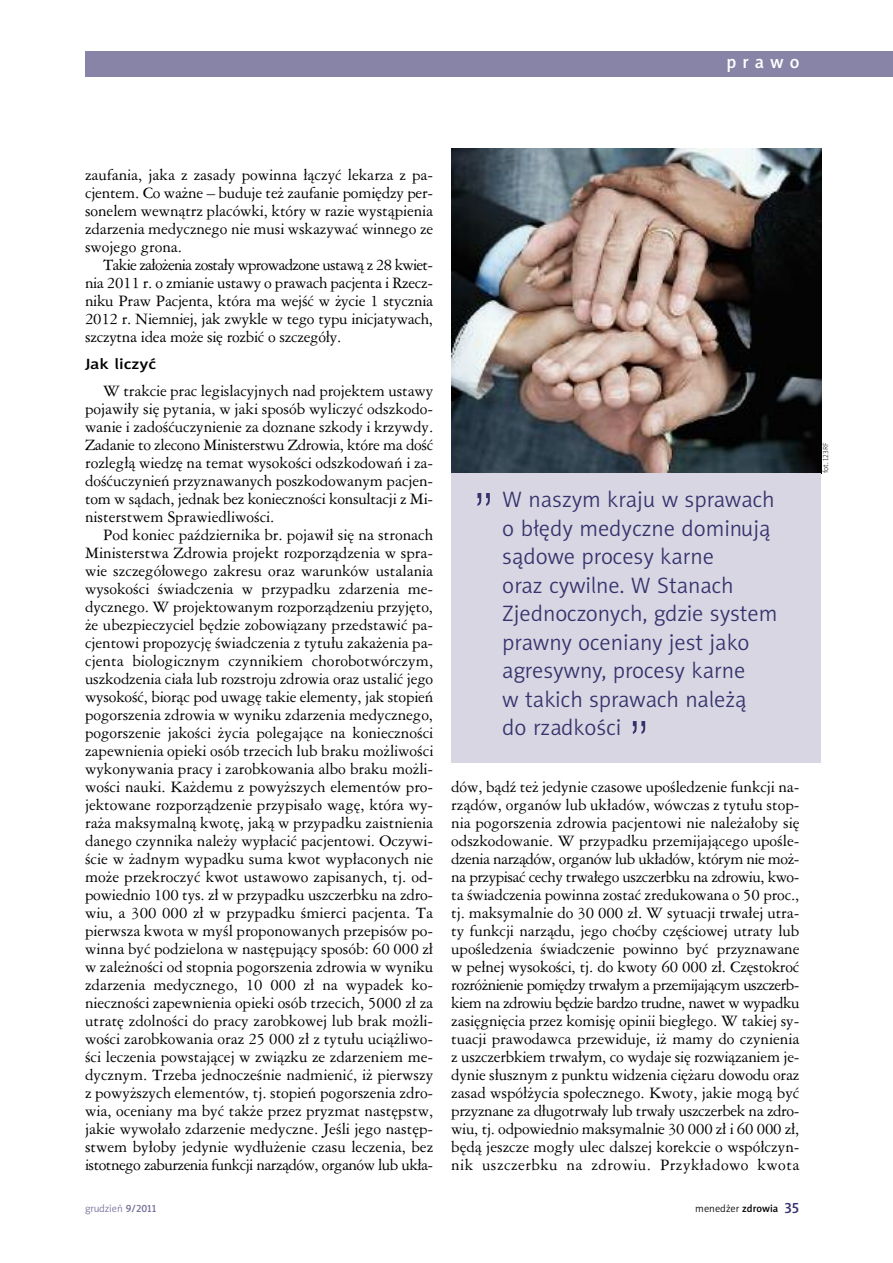
<style>
.page{position:relative;width:893px;height:1263px;background:#fff}
.page>*{position:absolute;margin:0;border:0;box-sizing:border-box;transform-origin:0 0}
.t1{font:52.5px "Swis 721 Lt PL";color:#36326d}
.t2{font:22.5px/28.5px "Naomi Sans EFNPS Light";color:#36326d}
.t3{font:18px "Naomi Sans EFNPS Medium";letter-spacing:.335em;color:#fff}
.t4{font:15px/18px "Ameri Garmnd PL";letter-spacing:-.01em;color:#000;text-align:justify}
.t5{font:15px "Naomi Sans EFNPS Medium";color:#000;scale:1.2 1}
.t6{font:10.5px "Naomi Sans EFNPS Light";color:#000}
.t7{font:10.5px "Naomi Sans EFNPS Light";color:#727099}
.t8{font:7.5px "Naomi Sans EFNPS Thin";color:#000}
.s1{font-family:"Naomi Sans EFNPS Medium"}
.s2{font-family:"Naomi Sans EFNPS Medium";font-size:15px;color:#36326d}
</style>
<div class="page">
<div style="left:85px;top:51px;width:808px;height:26px;background:#8784a8"></div>
<img style="left:451px;top:149px;width:370px;height:324px">
<div style="left:451px;top:473px;width:370px;height:290px;background:#d7d6e2"></div>
<p class="t3" style="left:727px;top:55px;width:74px">prawo</p>
<p class="t4" style="left:85px;top:166px;width:350px">zaufania, jaka z zasady powinna łączyć lekarza z pa&shy;cjentem. Co ważne – buduje też zaufanie pomiędzy per&shy;sonelem wewnątrz placówki, który w razie wystąpienia zdarzenia medycznego nie musi wskazywać winnego ze swojego grona.</p>
<p class="t4" style="left:85px;top:256px;width:350px;text-indent:18px">Takie założenia zostały wprowadzone ustawą z 28 kwiet&shy;nia 2011 r. o zmianie ustawy o prawach pacjenta i Rzecz&shy;niku Praw Pacjenta, która ma wejść w życie 1 stycznia 2012 r. Niemniej, jak zwykle w tego typu inicjatywach, szczytna idea może się rozbić o szczegóły.</p>
<p class="t5" style="left:85px;top:358px;width:61px">Jak liczyć</p>
<p class="t4" style="left:85px;top:382px;width:350px;text-indent:18px">W trakcie prac legislacyjnych nad projektem ustawy pojawiły się pytania, w jaki sposób wyliczyć odszkodo&shy;wanie i zadośćuczynienie za doznane szkody i krzywdy.<br>Zadanie to zlecono Ministerstwu Zdrowia, które ma dość rozległą wiedzę na temat wysokości odszkodowań i za&shy;dośćuczynień przyznawanych poszkodowanym pacjen&shy;tom w sądach, jednak bez konieczności konsultacji z Mi&shy;nisterstwem Sprawiedliwości.</p>
<p class="t4" style="left:85px;top:526px;width:350px;text-indent:18px">Pod koniec października br. pojawił się na stronach Ministerstwa Zdrowia projekt rozporządzenia w spra&shy;wie szczegółowego zakresu oraz warunków ustalania wysokości świadczenia w przypadku zdarzenia me&shy;dycznego. W projektowanym rozporządzeniu przyjęto, że ubezpieczyciel będzie zobowiązany przedstawić pa&shy;cjentowi propozycję świadczenia z tytułu zakażenia pa&shy;cjenta biologicznym czynnikiem chorobotwórczym, uszkodzenia ciała lub rozstroju zdrowia oraz ustalić jego wysokość, biorąc pod uwagę takie elementy, jak stopień pogorszenia zdrowia w wyniku zdarzenia medycznego, pogorszenie jakości życia polegające na konieczności zapewnienia opieki osób trzecich lub braku możliwości wykonywania pracy i zarobkowania albo braku możli&shy;wości nauki. Każdemu z powyższych elementów pro&shy;jektowane rozporządzenie przypisało wagę, która wy&shy;raża maksymalną kwotę, jaką w przypadku zaistnienia danego czynnika należy wypłacić pacjentowi. Oczywi&shy;ście w żadnym wypadku suma kwot wypłaconych nie może przekroczyć kwot ustawowo zapisanych, tj. od&shy;powiednio 100 tys. zł w przypadku uszczerbku na zdro&shy;wiu, a 300 000 zł w przypadku śmierci pacjenta. Ta pierwsza kwota w myśl proponowanych przepisów po&shy;winna być podzielona w następujący sposób: 60 000 zł w zależności od stopnia pogorszenia zdrowia w wyniku zdarzenia medycznego, 10 000 zł na wypadek ko&shy;nieczności zapewnienia opieki osób trzecich, 5000 zł za utratę zdolności do pracy zarobkowej lub brak możli&shy;wości zarobkowania oraz 25 000 zł z tytułu uciążliwo&shy;ści leczenia powstającej w związku ze zdarzeniem me&shy;dycznym. Trzeba jednocześnie nadmienić, iż pierwszy z powyższych elementów, tj. stopień pogorszenia zdro&shy;wia, oceniany ma być także przez pryzmat następstw, jakie wywołało zdarzenie medyczne. Jeśli jego następ&shy;stwem byłoby jedynie wydłużenie czasu leczenia, bez istotnego zaburzenia funkcji narządów, organów lub ukła-</p>
<h1 class="t1" style="left:472px;top:485px;width:24px">”</h1>
<h2 class="t2" style="left:502px;top:487px;width:277px">W naszym kraju w sprawach o błędy medyczne dominują sądowe procesy karne<br>oraz cywilne. W Stanach<br>Zjednoczonych, gdzie system prawny oceniany jest jako agresywny, procesy karne<br>w takich sprawach należą<br>do rzadkości</h2>
<h1 class="t1" style="left:628px;top:713px;width:24px">”</h1>
<p class="t4" style="left:451px;top:778px;width:350px">dów, bądź też jedynie czasowe upośledzenie funkcji na&shy;rządów, organów lub układów, wówczas z tytułu stop&shy;nia pogorszenia zdrowia pacjentowi nie należałoby się odszkodowanie. W przypadku przemijającego upośle&shy;dzenia narządów, organów lub układów, którym nie moż&shy;na przypisać cechy trwałego uszczerbku na zdrowiu, kwo&shy;ta świadczenia powinna zostać zredukowana o 50 proc., tj. maksymalnie do 30 000 zł. W sytuacji trwałej utra&shy;ty funkcji narządu, jego choćby częściowej utraty lub upośledzenia świadczenie powinno być przyznawane w pełnej wysokości, tj. do kwoty 60 000 zł. Częstokroć rozróżnienie pomiędzy trwałym a przemijającym uszczerb&shy;kiem na zdrowiu będzie bardzo trudne, nawet w wypadku zasięgnięcia przez komisję opinii biegłego. W takiej sy&shy;tuacji prawodawca przewiduje, iż mamy do czynienia z uszczerbkiem trwałym, co wydaje się rozwiązaniem je&shy;dynie słusznym z punktu widzenia ciężaru dowodu oraz zasad współżycia społecznego. Kwoty, jakie mogą być przyznane za długotrwały lub trwały uszczerbek na zdro&shy;wiu, tj. odpowiednio maksymalnie 30 000 zł i 60 000 zł, będą jeszcze mogły ulec dalszej korekcie o współczyn&shy;nik uszczerbku na zdrowiu. Przykładowo kwota</p>
<p class="t7" style="left:85px;top:1204px;width:73px">grudzień <span class="s1">9/2011</span></p>
<p class="t6" style="left:695px;top:1204px;width:106px">menedżer <span class="s1">zdrowia</span> <span class="s2">35</span></p>
<p class="t8" style="left:823px;top:473px;width:32px;rotate:-90deg">fot. 123RF</p>
</div>
